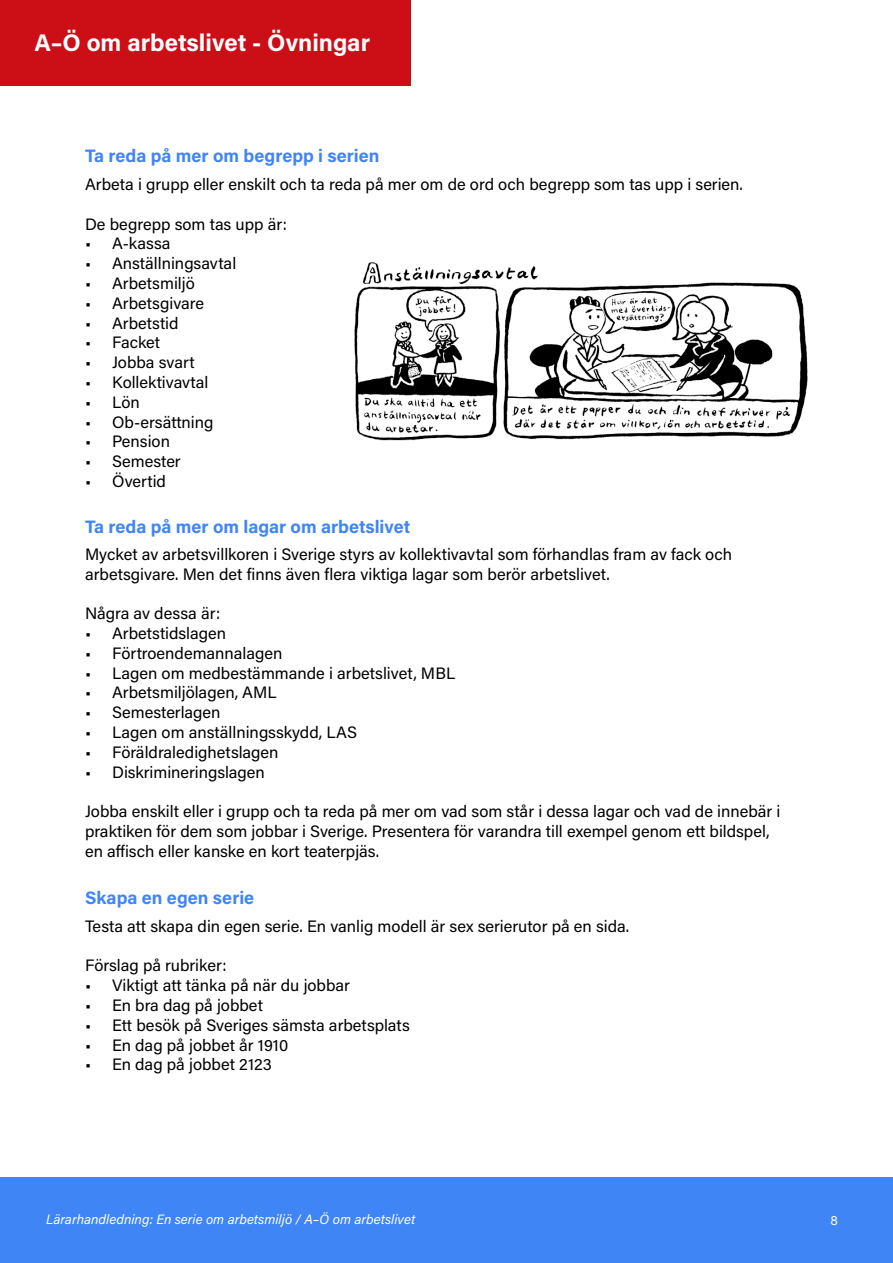
<style>
.page{position:relative;width:893px;height:1263px;background:#fff}
.page>*{position:absolute;margin:0;border:0;box-sizing:border-box;transform-origin:0 0}
.t1{font:700 24px "Acumin Pro";color:#fff}
.t2{font:700 18px "Acumin Pro";color:#4085f5}
.t3{font:16.5px/19.8px "Acumin Pro";color:#000}
.t4{font:italic 13.5px "Acumin Pro";color:#fff}
.t5{font:13.5px "Acumin Pro";color:#fff}
</style>
<div class="page">
<div style="left:0;top:1178px;width:893px;height:85px;background:#4085f5"></div>
<div style="left:0;top:0;width:410px;height:85px;background:#cc0e17"></div>
<img style="left:354px;top:262px;width:454px;height:179px">
<h1 class="t1" style="left:35px;top:25px;width:337px">A–Ö om arbetslivet - Övningar</h1>
<p class="t2" style="left:85px;top:143px;width:296px">Ta reda på mer om begrepp i serien</p>
<p class="t3" style="left:85px;top:174px;width:659px">Arbeta i grupp eller enskilt och ta reda på mer om de ord och begrepp som tas upp i serien.</p>
<p class="t3" style="left:85px;top:213px;width:203px">De begrepp som tas upp är:</p>
<p class="t3" style="left:85px;top:233px;width:87px">• A-kassa</p>
<p class="t3" style="left:85px;top:253px;width:153px">• Anställningsavtal</p>
<p class="t3" style="left:85px;top:273px;width:111px">• Arbetsmiljö</p>
<p class="t3" style="left:85px;top:292px;width:121px">• Arbetsgivare</p>
<p class="t3" style="left:85px;top:312px;width:95px">• Arbetstid</p>
<p class="t3" style="left:85px;top:332px;width:77px">• Facket</p>
<p class="t3" style="left:85px;top:352px;width:111px">• Jobba svart</p>
<p class="t3" style="left:85px;top:372px;width:125px">• Kollektivavtal</p>
<p class="t3" style="left:85px;top:391px;width:56px">• Lön</p>
<p class="t3" style="left:85px;top:411px;width:130px">• Ob-ersättning</p>
<p class="t3" style="left:85px;top:431px;width:86px">• Pension</p>
<p class="t3" style="left:85px;top:451px;width:97px">• Semester</p>
<p class="t3" style="left:85px;top:471px;width:82px">• Övertid</p>
<p class="t2" style="left:85px;top:514px;width:327px">Ta reda på mer om lagar om arbetslivet</p>
<p class="t3" style="left:85px;top:543px;width:649px">Mycket av arbetsvillkoren i Sverige styrs av kollektivavtal som förhandlas fram av fack och arbetsgivare. Men det finns även flera viktiga lagar som berör arbetslivet.</p>
<p class="t3" style="left:85px;top:603px;width:137px">Några av dessa är:</p>
<p class="t3" style="left:85px;top:623px;width:143px">• Arbetstidslagen</p>
<p class="t3" style="left:85px;top:642px;width:199px">• Förtroendemannalagen</p>
<p class="t3" style="left:85px;top:662px;width:372px">• Lagen om medbestämmande i arbetslivet, MBL</p>
<p class="t3" style="left:85px;top:682px;width:193px">• Arbetsmiljölagen, AML</p>
<p class="t3" style="left:85px;top:702px;width:137px">• Semesterlagen</p>
<p class="t3" style="left:85px;top:722px;width:274px">• Lagen om anställningsskydd, LAS</p>
<p class="t3" style="left:85px;top:741px;width:195px">• Föräldraledighetslagen</p>
<p class="t3" style="left:85px;top:761px;width:181px">• Diskrimineringslagen</p>
<p class="t3" style="left:85px;top:801px;width:697px">Jobba enskilt eller i grupp och ta reda på mer om vad som står i dessa lagar och vad de innebär i praktiken för dem som jobbar i Sverige. Presentera för varandra till exempel genom ett bildspel, en affisch eller kanske en kort teaterpjäs.</p>
<p class="t2" style="left:85px;top:885px;width:171px">Skapa en egen serie</p>
<p class="t3" style="left:85px;top:915px;width:546px">Testa att skapa din egen serie. En vanlig modell är sex serierutor på en sida.</p>
<p class="t3" style="left:85px;top:955px;width:143px">Förslag på rubriker:</p>
<p class="t3" style="left:85px;top:975px;width:266px">• Viktigt att tänka på när du jobbar</p>
<p class="t3" style="left:85px;top:995px;width:179px">• En bra dag på jobbet</p>
<p class="t3" style="left:85px;top:1014px;width:326px">• Ett besök på Sveriges sämsta arbetsplats</p>
<p class="t3" style="left:85px;top:1034px;width:205px">• En dag på jobbet år 1910</p>
<p class="t3" style="left:85px;top:1054px;width:188px">• En dag på jobbet 2123</p>
<p class="t4" style="left:46px;top:1210px;width:370px">Lärarhandledning: En serie om arbetsmiljö / A–Ö om arbetslivet</p>
<p class="t5" style="left:830px;top:1210px;width:9px">8</p>
</div>
